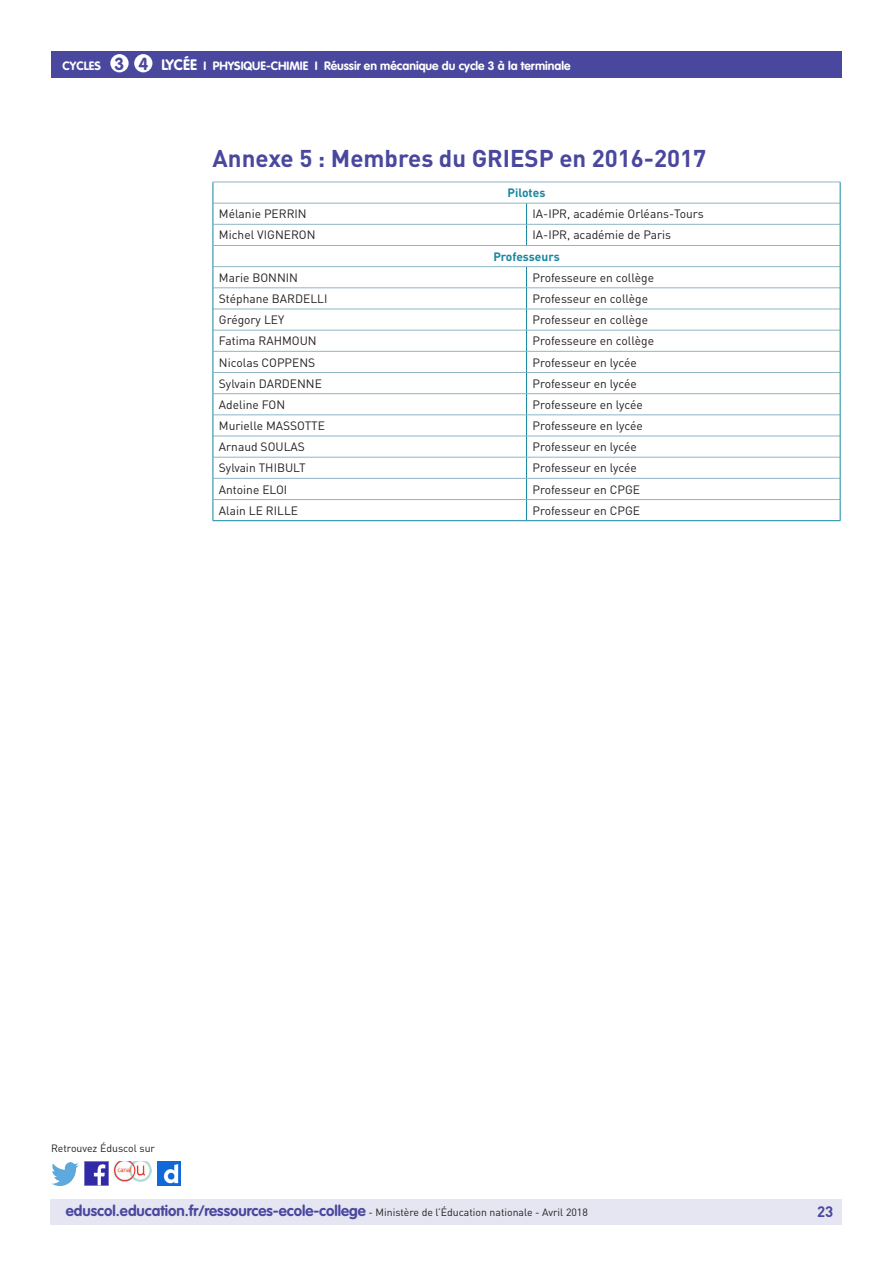
<style>
.page{position:relative;width:893px;height:1263px;background:#fff}
.page>*{position:absolute;margin:0;border:0;box-sizing:border-box;transform-origin:0 0}
._03_Titre_de_niveau{font:700 24px "DIN Pro";color:#4a489e}
.t1{font:700 17.25px "VAG Rounded Std";color:#4a489e}
.t2{font:700 15px "VAG Rounded Std";color:#4a489e}
.t3{font:700 15px "DIN Pro";color:#4a489e}
.Texte_courant_tablea{font:12px "DIN Pro";color:#231f20}
.t4{font:700 12px "VAG Rounded Std";color:#fff}
.Texte_courant_tablea-2{font:700 12px "DIN Pro";color:#16879f}
.t5{font:10.5px "DIN Pro";color:#231f20}
.s1{font-size:17.25px;color:#4a489e}
.s2{font-size:15px}
.s3{font-family:"DIN Pro";font-weight:400;font-size:10.5px;color:#231f20}
</style>
<div class="page">
<div style="left:50px;top:1199px;width:791px;height:26px;background:#e6e5f2"></div>
<div style="left:51px;top:51px;width:791px;height:27px;background:#4a489e"></div>
<div style="left:110px;top:54px;width:19px;height:18px;background:#fff;border-radius:50%"></div>
<img style="left:85px;top:1162px;width:23px;height:23px">
<img style="left:51px;top:1163px;width:28px;height:22px">
<img style="left:158px;top:1162px;width:22px;height:23px">
<img style="left:114px;top:1162px;width:38px;height:19px">
<div style="left:134px;top:54px;width:18px;height:18px;background:#fff;border-radius:50%"></div>
<hr style="left:213px;top:203px;width:313px;height:1px;background:#8fb6c6">
<hr style="left:526px;top:203px;width:314px;height:1px;background:#8fb6c6">
<hr style="left:213px;top:224px;width:313px;height:1px;background:#8fb6c6">
<hr style="left:526px;top:224px;width:314px;height:1px;background:#8fb6c6">
<hr style="left:213px;top:245px;width:313px;height:1px;background:#8fb6c6">
<hr style="left:526px;top:245px;width:314px;height:1px;background:#8fb6c6">
<hr style="left:213px;top:266px;width:313px;height:1px;background:#8fb6c6">
<hr style="left:526px;top:266px;width:314px;height:1px;background:#8fb6c6">
<hr style="left:213px;top:287px;width:313px;height:1px;background:#8fb6c6">
<hr style="left:526px;top:287px;width:314px;height:1px;background:#8fb6c6">
<hr style="left:213px;top:309px;width:313px;height:1px;background:#8fb6c6">
<hr style="left:526px;top:309px;width:314px;height:1px;background:#8fb6c6">
<hr style="left:213px;top:330px;width:313px;height:1px;background:#8fb6c6">
<hr style="left:526px;top:330px;width:314px;height:1px;background:#8fb6c6">
<hr style="left:213px;top:351px;width:313px;height:1px;background:#8fb6c6">
<hr style="left:526px;top:351px;width:314px;height:1px;background:#8fb6c6">
<hr style="left:213px;top:372px;width:313px;height:1px;background:#8fb6c6">
<hr style="left:526px;top:372px;width:314px;height:1px;background:#8fb6c6">
<hr style="left:213px;top:393px;width:313px;height:1px;background:#8fb6c6">
<hr style="left:526px;top:393px;width:314px;height:1px;background:#8fb6c6">
<hr style="left:213px;top:414px;width:313px;height:1px;background:#8fb6c6">
<hr style="left:526px;top:414px;width:314px;height:1px;background:#8fb6c6">
<hr style="left:213px;top:436px;width:313px;height:1px;background:#8fb6c6">
<hr style="left:526px;top:436px;width:314px;height:1px;background:#8fb6c6">
<hr style="left:213px;top:457px;width:313px;height:1px;background:#8fb6c6">
<hr style="left:526px;top:457px;width:314px;height:1px;background:#8fb6c6">
<hr style="left:213px;top:478px;width:313px;height:1px;background:#8fb6c6">
<hr style="left:526px;top:478px;width:314px;height:1px;background:#8fb6c6">
<hr style="left:213px;top:499px;width:313px;height:1px;background:#8fb6c6">
<hr style="left:526px;top:499px;width:314px;height:1px;background:#8fb6c6">
<svg style="left:526px;top:203px;width:1px;height:42px"></svg>
<svg style="left:526px;top:267px;width:1px;height:253px"></svg>
<hr style="left:213px;top:182px;width:313px;height:1px;background:#8fb6c6">
<hr style="left:526px;top:182px;width:314px;height:1px;background:#8fb6c6">
<svg style="left:213px;top:182px;width:1px;height:338px"></svg>
<svg style="left:840px;top:182px;width:1px;height:338px"></svg>
<hr style="left:213px;top:520px;width:313px;height:1px;background:#16879f">
<hr style="left:526px;top:520px;width:314px;height:1px;background:#16879f">
<p class="t4" style="left:63px;top:58px;width:63px">CYCLES <span class="s1">3</span></p>
<p class="t4" style="left:161px;top:58px;width:411px"><span class="s2">LYCÉE</span> I PHYSIQUE-CHIMIE I Réussir en mécanique du cycle 3 à la terminale</p>
<h2 class="t1" style="left:138px;top:53px;width:11px">4</h2>
<p class="_03_Titre_de_niveau" style="left:213px;top:143px;width:495px">Annexe 5 : Membres du GRIESP en 2016-2017</p>
<p class="Texte_courant_tablea-2" style="left:508px;top:185px;width:39px">Pilotes</p>
<p class="Texte_courant_tablea" style="left:219px;top:206px;width:89px">Mélanie PERRIN</p>
<p class="Texte_courant_tablea" style="left:532px;top:206px;width:173px">IA-IPR, académie Orléans-Tours</p>
<p class="Texte_courant_tablea" style="left:219px;top:228px;width:98px">Michel VIGNERON</p>
<p class="Texte_courant_tablea" style="left:532px;top:228px;width:140px">IA-IPR, académie de Paris</p>
<p class="Texte_courant_tablea-2" style="left:493px;top:248px;width:68px">Professeurs</p>
<p class="Texte_courant_tablea" style="left:219px;top:270px;width:81px">Marie BONNIN</p>
<p class="Texte_courant_tablea" style="left:532px;top:270px;width:123px">Professeure en collège</p>
<p class="Texte_courant_tablea" style="left:219px;top:291px;width:110px">Stéphane BARDELLI</p>
<p class="Texte_courant_tablea" style="left:532px;top:291px;width:117px">Professeur en collège</p>
<p class="Texte_courant_tablea" style="left:219px;top:312px;width:67px">Grégory LEY</p>
<p class="Texte_courant_tablea" style="left:532px;top:312px;width:117px">Professeur en collège</p>
<p class="Texte_courant_tablea" style="left:219px;top:333px;width:99px">Fatima RAHMOUN</p>
<p class="Texte_courant_tablea" style="left:532px;top:333px;width:123px">Professeure en collège</p>
<p class="Texte_courant_tablea" style="left:219px;top:355px;width:98px">Nicolas COPPENS</p>
<p class="Texte_courant_tablea" style="left:532px;top:355px;width:106px">Professeur en lycée</p>
<p class="Texte_courant_tablea" style="left:219px;top:376px;width:105px">Sylvain DARDENNE</p>
<p class="Texte_courant_tablea" style="left:532px;top:376px;width:106px">Professeur en lycée</p>
<p class="Texte_courant_tablea" style="left:219px;top:397px;width:68px">Adeline FON</p>
<p class="Texte_courant_tablea" style="left:532px;top:397px;width:112px">Professeure en lycée</p>
<p class="Texte_courant_tablea" style="left:219px;top:418px;width:108px">Murielle MASSOTTE</p>
<p class="Texte_courant_tablea" style="left:532px;top:418px;width:112px">Professeure en lycée</p>
<p class="Texte_courant_tablea" style="left:219px;top:439px;width:88px">Arnaud SOULAS</p>
<p class="Texte_courant_tablea" style="left:532px;top:439px;width:106px">Professeur en lycée</p>
<p class="Texte_courant_tablea" style="left:219px;top:460px;width:88px">Sylvain THIBULT</p>
<p class="Texte_courant_tablea" style="left:532px;top:460px;width:106px">Professeur en lycée</p>
<p class="Texte_courant_tablea" style="left:219px;top:482px;width:70px">Antoine ELOI</p>
<p class="Texte_courant_tablea" style="left:532px;top:482px;width:109px">Professeur en CPGE</p>
<p class="Texte_courant_tablea" style="left:219px;top:503px;width:81px">Alain LE RILLE</p>
<p class="Texte_courant_tablea" style="left:532px;top:503px;width:109px">Professeur en CPGE</p>
<p class="t5" style="left:51px;top:1141px;width:106px">Retrouvez Éduscol sur</p>
<p class="t2" style="left:66px;top:1202px;width:523px">eduscol.education.fr/ressources-ecole-college <span class="s3">- Ministère de l’Éducation nationale - Avril 2018</span></p>
<p class="t3" style="left:817px;top:1201px;width:18px">23</p>
</div>
